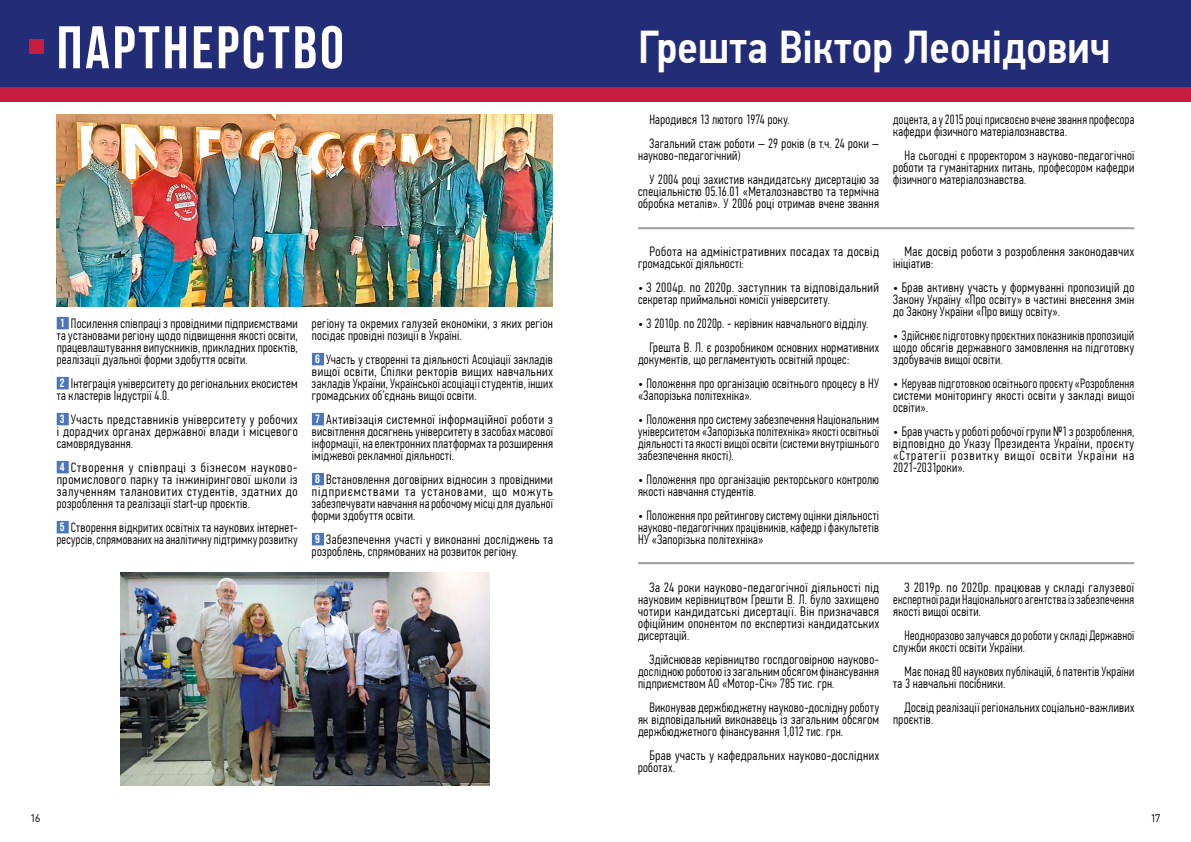
<style>
.page{position:relative;width:1191px;height:842px;background:#fff}
.page>*{position:absolute;margin:0;border:0;box-sizing:border-box;transform-origin:0 0}
.t1{font:60px "Bebas Neue Cyrillic";letter-spacing:.05em;color:#fff}
.t2{font:500 46px "PF Din Text Cond Pro";color:#fff}
.t3{font:300 13.5px/12px "PF Din Text Comp Pro";letter-spacing:.025em;color:#000}
.t4{font:300 13.5px/12px "PF Din Text Comp Pro";letter-spacing:.025em;color:#000;text-align:justify;scale:1.05 1}
.t5{font:300 13.5px/12px "PF Din Text Comp Pro";letter-spacing:.025em;color:#000;text-align:justify;scale:1.07 1}
.t6{font:300 13.5px/12px "PF Din Text Comp Pro";letter-spacing:.025em;color:#000;text-align:justify;scale:1.06 1}
.t7{font:300 13.5px/12px "PF Din Text Comp Pro";letter-spacing:.025em;color:#000;scale:1.04 1}
.t8{font:300 13.5px/12px "PF Din Text Comp Pro";letter-spacing:.025em;color:#000;scale:.96 1}
.t9{font:300 13.5px/12px "PF Din Text Comp Pro";letter-spacing:.025em;color:#000;scale:.95 1}
.t10{font:11px "DIN Pro";color:#000}
.s1{font-family:"Bebas Neue";font-weight:400;font-size:12px;color:#fff}
</style>
<div class="page">
<div style="left:0;top:0;width:1191px;height:88px;background:#232c77"></div>
<div style="left:0;top:88px;width:1191px;height:14px;background:#c61d41"></div>
<div style="left:57px;top:317px;width:12px;height:12px;background:#4c76ba"></div>
<div style="left:57px;top:377px;width:12px;height:12px;background:#4c76ba"></div>
<div style="left:57px;top:413px;width:12px;height:12px;background:#4c76ba"></div>
<div style="left:57px;top:461px;width:12px;height:12px;background:#4c76ba"></div>
<div style="left:57px;top:521px;width:12px;height:12px;background:#4c76ba"></div>
<div style="left:312px;top:353px;width:12px;height:12px;background:#4c76ba"></div>
<div style="left:312px;top:413px;width:12px;height:12px;background:#4c76ba"></div>
<div style="left:312px;top:473px;width:12px;height:12px;background:#4c76ba"></div>
<div style="left:312px;top:533px;width:12px;height:12px;background:#4c76ba"></div>
<hr style="left:638px;top:227px;width:496px;height:2px;background:#9d9d9c">
<hr style="left:638px;top:562px;width:496px;height:2px;background:#9d9d9c">
<img style="left:57px;top:115px;width:496px;height:191px">
<img style="left:120px;top:573px;width:369px;height:212px">
<div style="left:29px;top:40px;width:14px;height:14px;background:#c61d41"></div>
<h1 class="t1" style="left:57px;top:14px;width:288px">ПАРТНЕРСТВО</h1>
<p class="t3" style="left:57px;top:317px;width:242px;text-align:justify"><span class="s1">1</span> Посилення співпраці з провідними підприємствами та установами регіону щодо підвищення якості освіти, працевлаштування випускників, прикладних проєктів, реалізації дуальної форми здобуття освіти.</p>
<p class="t3" style="left:57px;top:377px;width:242px"><span class="s1">2</span> Інтеграція університету до регіональних екосистем та кластерів Індустрії 4.0.</p>
<p class="t5" style="left:57px;top:413px;width:227px"><span class="s1">3</span> Участь представників університету у робочих і дорадчих органах державної влади і місцевого самоврядування.</p>
<p class="t5" style="left:57px;top:461px;width:227px"><span class="s1">4</span> Створення у співпраці з бізнесом науково&shy;промислового парку та інжинірингової школи із залученням талановитих студентів, здатних до розроблення та реалізації start-up проєктів.</p>
<p class="t3" style="left:57px;top:521px;width:242px"><span class="s1">5</span> Створення відкритих освітніх та наукових інтернет&shy;ресурсів, спрямованих на аналітичну підтримку розвитку</p>
<p class="t3" style="left:312px;top:317px;width:242px">регіону та окремих галузей економіки, з яких регіон посідає провідні позиції в Україні.</p>
<p class="t3" style="left:312px;top:353px;width:242px;text-align:justify"><span class="s1">6</span> Участь у створенні та діяльності Асоціації закладів вищої освіти, Спілки ректорів вищих навчальних закладів України, Української асоціації студентів, інших громадських об’єднань вищої освіти.</p>
<p class="t6" style="left:312px;top:413px;width:229px"><span class="s1">7</span> Активізація системної інформаційної роботи з висвітлення досягнень університету в засобах масової інформації, на електронних платформах та розширення іміджевої рекламної діяльності.</p>
<p class="t3" style="left:312px;top:473px;width:242px;text-align:justify"><span class="s1">8</span> Встановлення договірних відносин з провідними підприємствами та установами, що можуть забезпечувати навчання на робочому місці для дуальної форми здобуття освіти.</p>
<p class="t3" style="left:312px;top:533px;width:242px"><span class="s1">9</span> Забезпечення участі у виконанні досліджень та розроблень, спрямованих на розвиток регіону.</p>
<h2 class="t2" style="left:638px;top:20px;width:474px">Грешта Віктор Леонідович</h2>
<p class="t3" style="left:649px;top:107px;width:231px;line-height:24px">Народився 13 лютого 1974 року.<br>Загальний стаж роботи – 29 років (в т.ч. 24 роки –</p>
<p class="t3" style="left:649px;top:143px;width:231px;line-height:24px;text-indent:-11px">науково-педагогічний)<br>У 2004 році захистив кандидатську дисертацію за</p>
<p class="t3" style="left:638px;top:185px;width:242px">спеціальністю 05.16.01 «Металознавство та термічна обробка металів». У 2006 році отримав вчене звання</p>
<p class="t8" style="left:893px;top:113px;width:252px">доцента, а у 2015 році присвоєно вчене звання професора кафедри фізичного матеріалознавства.</p>
<p class="t3" style="left:893px;top:149px;width:242px;text-align:justify;text-indent:11px">На сьогодні є проректором з науково-педагогічної роботи та гуманітарних питань, професором кафедри фізичного матеріалознавства.</p>
<p class="t6" style="left:638px;top:245px;width:229px;text-indent:11px">Робота на адміністративних посадах та досвід громадської діяльності:</p>
<p class="t3" style="left:638px;top:281px;width:242px">• З 2004р. по 2020р. заступник та відповідальний секретар приймальної комісії університету.</p>
<p class="t3" style="left:649px;top:311px;width:231px;line-height:24px;text-indent:-11px">• З 2010р. по 2020р. - керівник навчального відділу.<br>Грешта В. Л. є розробником основних нормативних</p>
<p class="t3" style="left:638px;top:353px;width:213px">документів, що регламентують освітній процес:</p>
<p class="t3" style="left:638px;top:377px;width:242px">• Положення про організацію освітнього процесу в НУ «Запорізька політехніка».</p>
<p class="t3" style="left:638px;top:413px;width:242px;text-align:justify">• Положення про систему забезпечення Національним університетом «Запорізька політехніка» якості освітньої діяльності та якості вищої освіти (системи внутрішнього забезпечення якості).</p>
<p class="t3" style="left:638px;top:473px;width:242px">• Положення про організацію ректорського контролю якості навчання студентів.</p>
<p class="t3" style="left:638px;top:509px;width:242px;text-align:justify">• Положення про рейтингову систему оцінки діяльності науково-педагогічних працівників, кафедр і факультетів НУ «Запорізька політехніка»</p>
<p class="t7" style="left:893px;top:245px;width:233px;text-indent:11px">Має досвід роботи з розроблення законодавчих ініціатив:</p>
<p class="t3" style="left:893px;top:281px;width:242px;text-align:justify">• Брав активну участь у формуванні пропозицій до Закону Україну «Про освіту» в частині внесення змін до Закону України «Про вищу освіту».</p>
<p class="t3" style="left:893px;top:329px;width:242px;text-align:justify">• Здійснює підготовку проєктних показників пропозицій щодо обсягів державного замовлення на підготовку здобувачів вищої освіти.</p>
<p class="t3" style="left:893px;top:377px;width:242px;text-align:justify">• Керував підготовкою освітнього проєкту «Розроблення системи моніторингу якості освіти у закладі вищої освіти».</p>
<p class="t3" style="left:893px;top:425px;width:242px;text-align:justify">• Брав участь у роботі робочої групи №1 з розроблення, відповідно до Указу Президента України, проєкту «Стратегії розвитку вищої освіти України на 2021-2031роки».</p>
<p class="t4" style="left:638px;top:581px;width:231px;text-indent:11px">За 24 роки науково-педагогічної діяльності під науковим керівництвом Грешти В. Л. було захищено чотири кандидатські дисертації. Він призначався офіційним опонентом по експертизі кандидатських дисертацій.</p>
<p class="t3" style="left:638px;top:653px;width:242px;text-align:justify;text-indent:11px">Здійснював керівництво госпдоговірною науково&shy;дослідною роботою із загальним обсягом фінансування підприємством АО «Мотор-Січ» 785 тис. грн.</p>
<p class="t3" style="left:638px;top:701px;width:242px;text-align:justify;text-indent:11px">Виконував держбюджетну науково-дослідну роботу як відповідальний виконавець із загальним обсягом держбюджетного фінансування 1,012 тис. грн.</p>
<p class="t7" style="left:638px;top:749px;width:233px;text-indent:11px">Брав участь у кафедральних науково-дослідних роботах.</p>
<p class="t4" style="left:893px;top:581px;width:231px;text-indent:11px">З 2019р. по 2020р. працював у складі галузевої експертної ради Національного агентства із забезпечення якості вищої освіти.</p>
<p class="t9" style="left:893px;top:629px;width:255px;text-indent:11px">Неодноразово залучався до роботи у складі Державної служби якості освіти України.</p>
<p class="t3" style="left:893px;top:665px;width:242px;text-indent:11px">Має понад 80 наукових публікацій, 6 патентів України та 3 навчальні посібники.</p>
<p class="t3" style="left:893px;top:701px;width:242px;text-indent:11px">Досвід реалізації регіональних соціально-важливих проєктів.</p>
<p class="t10" style="left:30px;top:811px;width:12px">16</p>
<p class="t10" style="left:1150px;top:811px;width:12px">17</p>
</div>
